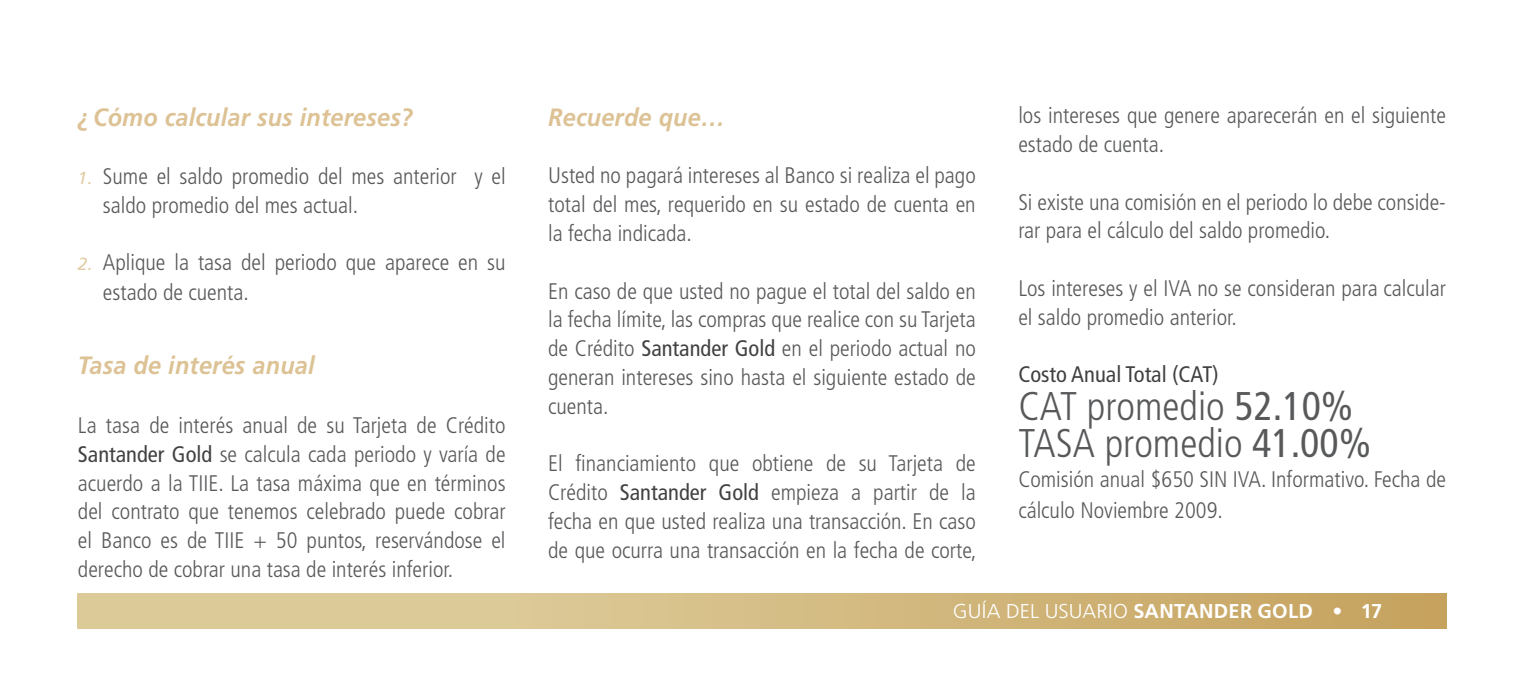
<style>
.page{position:relative;width:1524px;height:674px;background:#fff}
.page>*{position:absolute;margin:0;border:0;box-sizing:border-box;transform-origin:0 0}
.t1{font:300 condensed 40px/37.5px "Frutiger";color:#58595b}
.t2{font:italic 700 25px "Frutiger";letter-spacing:.01em;color:#dcc294;scale:.94 1}
.t3{font:300 condensed 22.5px/28.8px "Frutiger";color:#58595b}
.t4{font:condensed 22.5px "Frutiger";color:#414142}
.t5{font:700 20px "Frutiger";letter-spacing:.015em;color:#fff}
.s1{font-weight:400;font-style:italic;font-stretch:normal;font-size:17.5px;color:#e2cda6}
.s2{font-weight:400;color:#414142}
.s3{font-weight:400}
.s4{font-weight:300}
.s5{font-weight:900}
</style>
<div class="page">
<div style="left:78px;top:593px;width:1368px;height:35px;background:linear-gradient(to right,#e1d3a5,#c7a563)"></div>
<p class="t2" style="left:78px;top:102px;width:358px">¿Cómo calcular sus intereses?</p>
<p class="t3" style="left:103px;top:162px;width:404px;text-indent:-25px"><span class="s1">1.</span> Sume el saldo promedio del mes anterior y el saldo promedio del mes actual.</p>
<p class="t3" style="left:103px;top:247px;width:404px;line-height:30px;text-indent:-25px"><span class="s1">2.</span> Aplique la tasa del periodo que aparece en su estado de cuenta.</p>
<p class="t2" style="left:78px;top:350px;width:253px">Tasa de interés anual</p>
<p class="t3" style="left:78px;top:411px;width:429px;text-align:justify">La tasa de interés anual de su Tarjeta de Crédito <span class="s2">Santander Gold</span> se calcula cada periodo y varía de acuerdo a la TIIE. La tasa máxima que en términos del contrato que tenemos celebrado puede cobrar el Banco es de TIIE + 50 puntos, reservándose el derecho de cobrar una tasa de interés inferior.</p>
<p class="t2" style="left:548px;top:102px;width:189px">Recuerde que…</p>
<p class="t3" style="left:548px;top:161px;width:429px;text-align:justify">Usted no pagará intereses al Banco si realiza el pago total del mes, requerido en su estado de cuenta en la fecha indicada.</p>
<p class="t3" style="left:548px;top:276px;width:429px;text-align:justify">En caso de que usted no pague el total del saldo en la fecha límite, las compras que realice con su Tarjeta de Crédito <span class="s2">Santander Gold</span> en el periodo actual no generan intereses sino hasta el siguiente estado de cuenta.</p>
<p class="t3" style="left:548px;top:449px;width:430px;text-align:justify">El financiamiento que obtiene de su Tarjeta de Crédito <span class="s2">Santander Gold</span> empieza a partir de la fecha en que usted realiza una transacción. En caso de que ocurra una transacción en la fecha de corte,</p>
<p class="t3" style="left:1018px;top:101px;width:429px">los intereses que genere aparecerán en el siguiente estado de cuenta.</p>
<p class="t3" style="left:1018px;top:188px;width:429px">Si existe una comisión en el periodo lo debe conside&shy;rar para el cálculo del saldo promedio.</p>
<p class="t3" style="left:1018px;top:274px;width:429px">Los intereses y el IVA no se consideran para calcular el saldo promedio anterior.</p>
<p class="t4" style="left:1018px;top:361px;width:202px">Costo Anual Total (CAT)</p>
<h1 class="t1" style="left:1018px;top:387px;width:354px">CAT promedio <span class="s3">52.10%<br></span>TASA promedio <span class="s3">41.00%</span></h1>
<p class="t3" style="left:1018px;top:464px;width:429px;line-height:30px">Comisión anual $650 SIN IVA. Informativo. Fecha de cálculo Noviembre 2009.</p>
<p class="t5" style="left:953px;top:599px;width:431px"><span class="s4">GUÍA DEL USUARIO</span> SANTANDER GOLD <span class="s5">•</span> 17</p>
</div>
